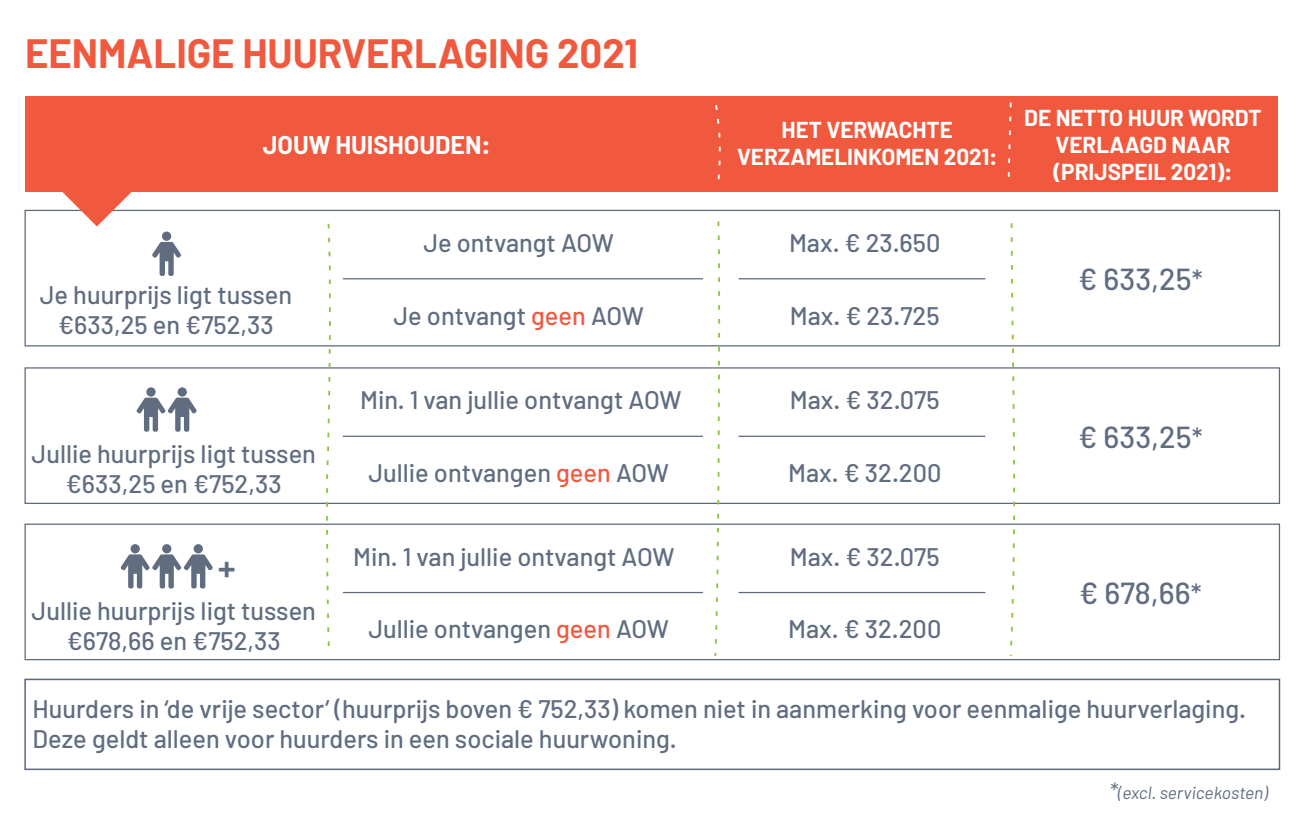
<style>
.page{position:relative;width:1309px;height:821px;background:#fff}
.page>*{position:absolute;margin:0;border:0;box-sizing:border-box;transform-origin:0 0}
.t1{font:700 40px "Barlow";color:#f0593e}
.t2{font:600 36.75px "Barlow";color:#606d81}
.t3{font:500 30.25px "Barlow";color:#606d81}
.t4{font:500 25.25px/30px "Barlow";color:#606d81;text-align:center}
.t5{font:700 25px "Barlow";color:#fff}
.t6{font:700 22.5px/27px "Barlow";color:#fff;text-align:center}
.t7{font:italic 17.5px "Barlow";color:#606d81}
.s1{color:#f0593e}
.s2{font-size:27.5px}
.s3{font-size:22.5px}
</style>
<div class="page">
<div style="left:25px;top:96px;width:1253px;height:95px;background:#f0593e"></div>
<svg style="left:152px;top:242px;width:29px;height:34px"></svg>
<div style="left:162px;top:232px;width:9px;height:9px;background:#606d81;border-radius:50%"></div>
<hr style="left:343px;top:278px;width:360px;height:1px;background:#5d687c">
<div style="left:25px;top:210px;width:1255px;height:136px;border:1px solid #5d687c"></div>
<hr style="left:738px;top:278px;width:247px;height:1px;background:#5d687c">
<svg style="left:146px;top:387px;width:10px;height:10px"></svg>
<svg style="left:136px;top:398px;width:61px;height:34px"></svg>
<div style="left:178px;top:387px;width:9px;height:10px;background:#606d81;border-radius:50%"></div>
<hr style="left:343px;top:436px;width:360px;height:1px;background:#5d687c">
<div style="left:25px;top:367px;width:1255px;height:137px;border:1px solid #5d687c"></div>
<hr style="left:738px;top:436px;width:247px;height:1px;background:#5d687c">
<div style="left:162px;top:544px;width:9px;height:9px;background:#606d81;border-radius:50%"></div>
<div style="left:131px;top:544px;width:9px;height:9px;background:#606d81;border-radius:50%"></div>
<svg style="left:121px;top:554px;width:92px;height:34px"></svg>
<div style="left:194px;top:544px;width:9px;height:9px;background:#606d81;border-radius:50%"></div>
<hr style="left:343px;top:592px;width:360px;height:1px;background:#5d687c">
<hr style="left:738px;top:592px;width:247px;height:1px;background:#5d687c">
<div style="left:25px;top:523px;width:1255px;height:137px;border:1px solid #5d687c"></div>
<div style="left:24px;top:678px;width:1256px;height:92px;border:2px solid #5d687c"></div>
<svg style="left:55px;top:191px;width:84px;height:35px"></svg>
<svg style="left:1009px;top:223px;width:9px;height:434px"></svg>
<svg style="left:324px;top:223px;width:8px;height:423px"></svg>
<svg style="left:713px;top:105px;width:8px;height:666px"></svg>
<svg style="left:1007px;top:102px;width:5px;height:75px"></svg>
<h1 class="t1" style="left:25px;top:29px;width:614px">EENMALIGE HUURVERLAGING 2021</h1>
<p class="t5" style="left:263px;top:129px;width:229px">JOUW HUISHOUDEN:</p>
<p class="t6" style="left:737px;top:117px;width:262px">HET VERWACHTE<br>VERZAMELINKOMEN 2021:</p>
<p class="t4" style="left:40px;top:279px;width:254px">Je huurprijs ligt tussen €633,25 en €752,33</p>
<p class="t4" style="left:32px;top:438px;width:286px">Jullie huurprijs ligt tussen €633,25 en €752,33</p>
<h2 class="t2" style="left:218px;top:545px;width:20px">+</h2>
<p class="t4" style="left:32px;top:595px;width:286px">Jullie huurprijs ligt tussen €678,66 en €752,33</p>
<p class="t4" style="left:423px;top:227px;width:192px">Je ontvangt AOW</p>
<p class="t4" style="left:789px;top:227px;width:153px">Max. € 23.650</p>
<p class="t4" style="left:393px;top:300px;width:252px">Je ontvangt <span class="s1">geen</span> AOW</p>
<p class="t4" style="left:790px;top:300px;width:151px">Max. € 23.725</p>
<p class="t4" style="left:360px;top:385px;width:323px">Min. 1 van jullie ontvangt AOW</p>
<p class="t4" style="left:790px;top:385px;width:151px">Max. € 32.075</p>
<p class="t4" style="left:368px;top:457px;width:302px">Jullie ontvangen <span class="s1">geen</span> AOW</p>
<p class="t4" style="left:788px;top:457px;width:155px">Max. € 32.200</p>
<p class="t4" style="left:353px;top:541px;width:323px">Min. 1 van jullie ontvangt AOW</p>
<p class="t4" style="left:790px;top:541px;width:151px">Max. € 32.075</p>
<p class="t4" style="left:368px;top:614px;width:302px">Jullie ontvangen <span class="s1">geen</span> AOW</p>
<p class="t4" style="left:788px;top:614px;width:155px">Max. € 32.200</p>
<p class="t6" style="left:1024px;top:104px;width:239px">DE NETTO HUUR WORDT<br>VERLAAGD NAAR (PRIJSPEIL 2021):</p>
<p class="t3" style="left:1078px;top:260px;width:126px">€ 633,25<span class="s2">*</span></p>
<p class="t3" style="left:1078px;top:418px;width:126px">€ 633,25<span class="s2">*</span></p>
<p class="t3" style="left:1079px;top:574px;width:124px">€ 678,66<span class="s2">*</span></p>
<p class="t4" style="left:33px;top:693px;width:1215px;text-align:left">Huurders in ‘de vrije sector’ (huurprijs boven € 752,33) komen niet in aanmerking voor eenmalige huurverlaging.<br>Deze geldt alleen voor huurders in een sociale huurwoning.</p>
<p class="t7" style="left:1109px;top:781px;width:160px"><span class="s3">*</span>(excl. servicekosten)</p>
</div>
